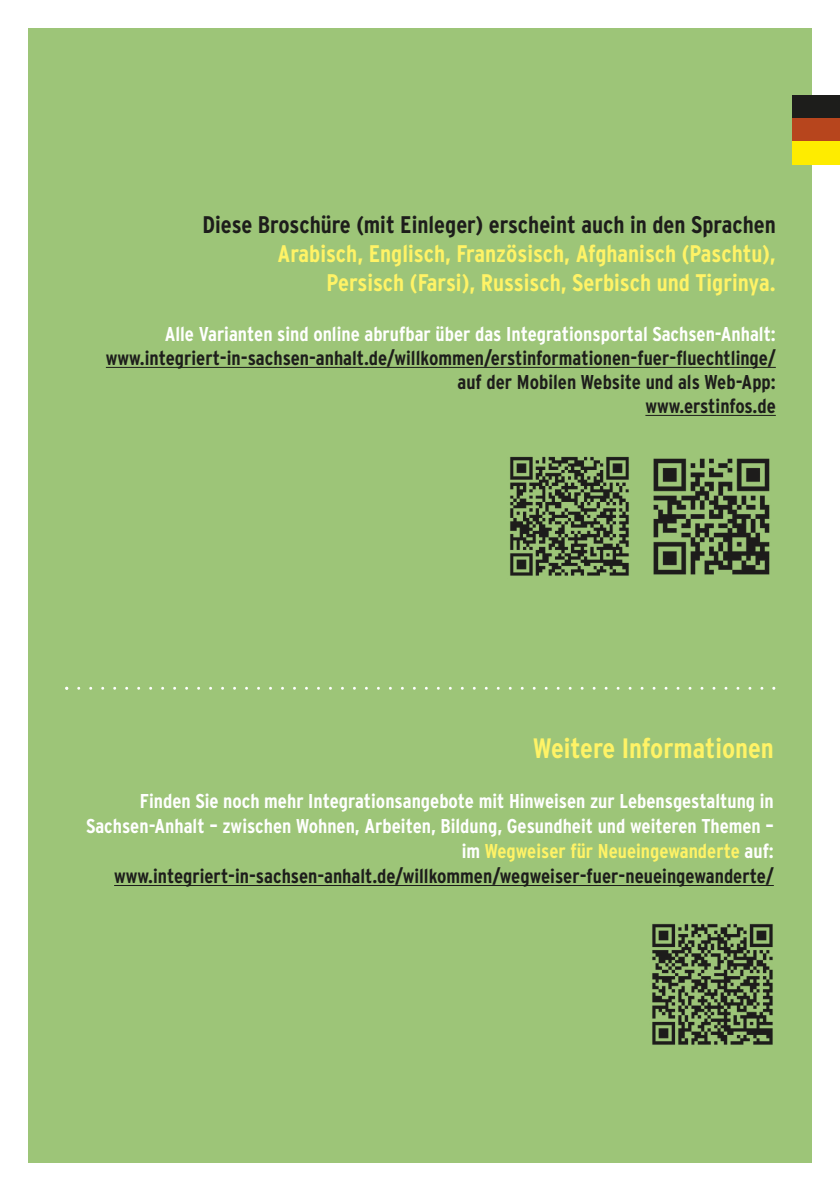
<style>
.page{position:relative;width:840px;height:1191px;background:#fff}
.page>*{position:absolute;margin:0;border:0;box-sizing:border-box;transform-origin:0 0}
.t1{font:700 condensed 28px "Interstate";color:#fff366}
.t2{font:700 condensed 24px/28.8px "Interstate";color:#fff366;text-align:right}
.t3{font:700 condensed 24px "Interstate";color:#1d1d1b}
.t4{font:700 condensed 20px/25px "Interstate";color:#fff;text-align:right}
.t5{font:700 condensed 20px/24px "Interstate";color:#1d1d1b;text-align:right}
.s1{color:#fff366}
.s2{color:#1d1d1b}
</style>
<div class="page">
<div style="left:28px;top:28px;width:783px;height:1134px;background:#9dc578"></div>
<img style="left:510px;top:456px;width:119px;height:120px">
<img style="left:653px;top:458px;width:117px;height:117px">
<img style="left:652px;top:923px;width:121px;height:122px">
<hr style="left:106px;top:367px;width:669px;height:1px;background:#1d1d1b">
<hr style="left:645px;top:415px;width:130px;height:1px;background:#1d1d1b">
<hr style="left:114px;top:885px;width:659px;height:1px;background:#1d1d1b">
<svg style="left:65px;top:687px;width:709px;height:3px"></svg>
<div style="left:791px;top:95px;width:48px;height:23px;background:#1d1d1b"></div>
<div style="left:791px;top:118px;width:48px;height:23px;background:#b7451d"></div>
<div style="left:791px;top:141px;width:48px;height:23px;background:#feec00"></div>
<p class="t3" style="left:202px;top:211px;width:574px">Diese Broschüre (mit Einleger) erscheint auch in den Sprachen</p>
<p class="t2" style="left:277px;top:239px;width:499px">Arabisch, Englisch, Französisch, Afghanisch (Paschtu),<br>Persisch (Farsi), Russisch, Serbisch und Tigrinya.</p>
<p class="t4" style="left:165px;top:321px;width:612px">Alle Varianten sind online abrufbar über das Integrationsportal Sachsen-Anhalt:</p>
<p class="t5" style="left:106px;top:346px;width:671px">www.integriert-in-sachsen-anhalt.de/willkommen/erstinformationen-fuer-fluechtlinge/ auf der Mobilen Website und als Web-App:<br>www.erstinfos.de</p>
<h1 class="t1" style="left:533px;top:731px;width:242px">Weitere Informationen</h1>
<p class="t4" style="left:86px;top:788px;width:688px">Finden Sie noch mehr Integrationsangebote mit Hinweisen zur Lebensgestaltung in Sachsen-Anhalt – zwischen Wohnen, Arbeiten, Bildung, Gesundheit und weiteren Themen – im <span class="s1">Wegweiser für Neueingewanderte</span> auf: <span class="s2">www.integriert-in-sachsen-anhalt.de/willkommen/wegweiser-fuer-neueingewanderte/</span></p>
</div>
